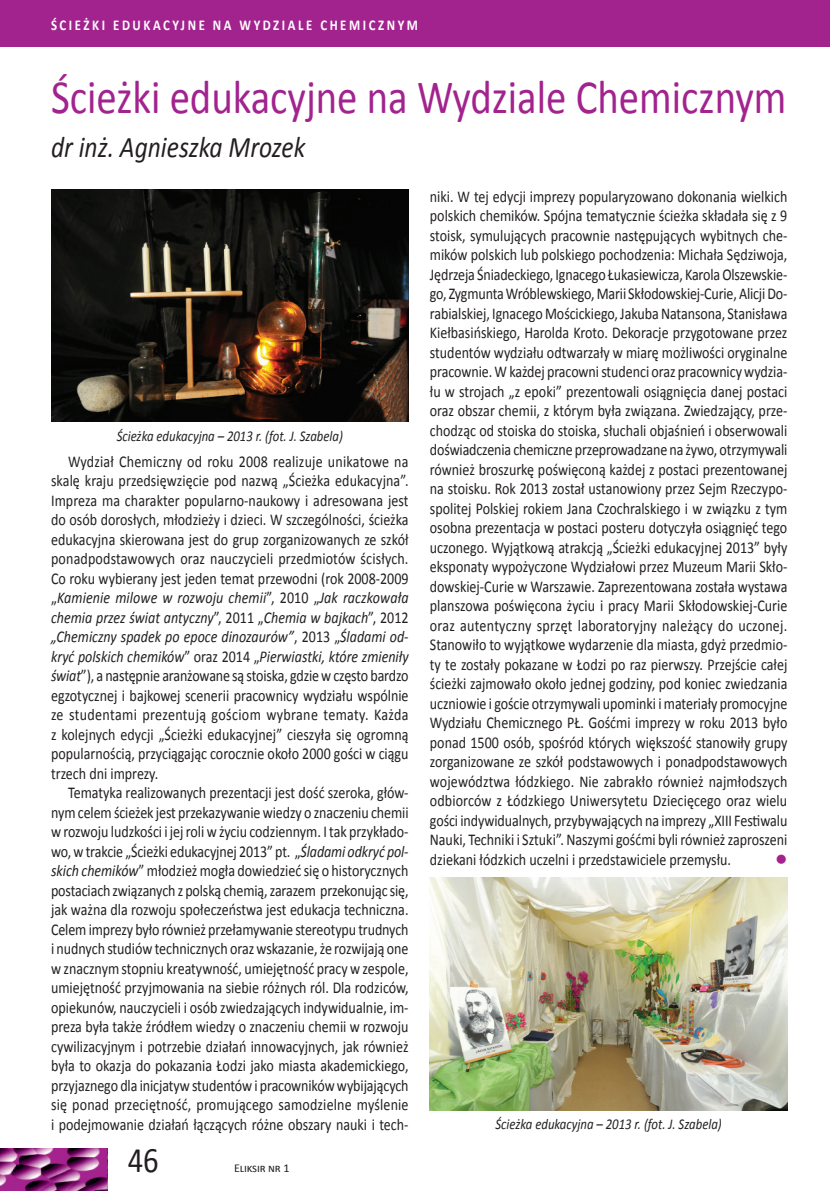
<style>
.page{position:relative;width:830px;height:1191px;background:#fff}
.page>*{position:absolute;margin:0;border:0;box-sizing:border-box;transform-origin:0 0}
.Tytuł{font:48px "Calibri";color:#a2238e;scale:.85 1}
.t1{font:36px "Calibri";color:#231f20;scale:.85 1}
.Tytuł-2{font:italic 30px "Calibri";color:#231f20;scale:.85 1}
.Tekstowy{font:16.5px/19.5px "Calibri";color:#231f20;text-align:justify;scale:.85 1}
.Tekstowy-2{font:15.75px "Wingdings";color:#a2238e}
.podpis_maly{font:italic 15px "Calibri";color:#231f20;scale:.85 1}
.t2{font:700 15px "Calibri";letter-spacing:.2em;color:#fff;scale:.85 1}
.t3{font:12px "Calibri";letter-spacing:-.01em;color:#231f20}
.s1{font-style:italic}
</style>
<div class="page">
<div style="left:0;top:0;width:829px;height:47px;background:#a2238e"></div>
<img style="left:0;top:1148px;width:107px;height:43px">
<img style="left:51px;top:189px;width:357px;height:232px">
<img style="left:429px;top:877px;width:358px;height:233px">
<p class="t2" style="left:51px;top:16px;width:433px">ŚCIEŻKI EDUKACYJNE NA WYDZIALE CHEMICZNYM</p>
<p class="Tytuł" style="left:51px;top:66px;width:866px">Ścieżki edukacyjne na Wydziale Chemicznym</p>
<p class="Tytuł-2" style="left:51px;top:127px;width:300px">dr inż. Agnieszka Mrozek</p>
<p class="podpis_maly" style="left:117px;top:425px;width:267px">Ścieżka edukacyjna – 2013 r. (fot. J. Szabela)</p>
<p class="Tekstowy" style="left:51px;top:451px;width:422px;text-indent:17px">Wydział Chemiczny od roku 2008 realizuje unikatowe na skalę kraju przedsięwzięcie pod nazwą „Ścieżka edukacyjna”.<br>Impreza ma charakter popularno-naukowy i adresowana jest do osób dorosłych, młodzieży i dzieci. W szczególności, ścieżka edukacyjna skierowana jest do grup zorganizowanych ze szkół ponadpodstawowych oraz nauczycieli przedmiotów ścisłych.<br>Co roku wybierany jest jeden temat przewodni (rok 2008-2009 „<span class="s1">Kamienie milowe w rozwoju chemii</span>”, 2010 „<span class="s1">Jak raczkowała chemia przez świat antyczny</span>”, 2011 „<span class="s1">Chemia w bajkach</span>”, 2012 <span class="s1">„Chemiczny spadek po epoce dinozaurów”</span>, 2013 „<span class="s1">Śladami od&shy;kryć polskich chemików</span>” oraz 2014 „<span class="s1">Pierwiastki, które zmieniły świat</span>”), a następnie aranżowane są stoiska, gdzie w często bardzo egzotycznej i bajkowej scenerii pracownicy wydziału wspólnie ze studentami prezentują gościom wybrane tematy. Każda z kolejnych edycji „Ścieżki edukacyjnej” cieszyła się ogromną popularnością, przyciągając corocznie około 2000 gości w ciągu trzech dni imprezy.</p>
<p class="Tekstowy" style="left:51px;top:783px;width:422px;text-indent:17px">Tematyka realizowanych prezentacji jest dość szeroka, głów&shy;nym celem ścieżek jest przekazywanie wiedzy o znaczeniu chemii w rozwoju ludzkości i jej roli w życiu codziennym. I tak przykłado&shy;wo, w trakcie „Ścieżki edukacyjnej 2013” pt. „<span class="s1">Śladami odkryć pol&shy;skich chemików</span>” młodzież mogła dowiedzieć się o historycznych postaciach związanych z polską chemią, zarazem przekonując się, jak ważna dla rozwoju społeczeństwa jest edukacja techniczna.<br>Celem imprezy było również przełamywanie stereotypu trudnych i nudnych studiów technicznych oraz wskazanie, że rozwijają one w znacznym stopniu kreatywność, umiejętność pracy w zespole, umiejętność przyjmowania na siebie różnych ról. Dla rodziców, opiekunów, nauczycieli i osób zwiedzających indywidualnie, im&shy;preza była także źródłem wiedzy o znaczeniu chemii w rozwoju cywilizacyjnym i potrzebie działań innowacyjnych, jak również była to okazja do pokazania Łodzi jako miasta akademickiego, przyjaznego dla inicjatyw studentów i pracowników wybijających się ponad przeciętność, promującego samodzielne myślenie i podejmowanie działań łączących różne obszary nauki i tech-</p>
<p class="t1" style="left:128px;top:1137px;width:38px">46</p>
<p class="t3" style="left:234px;top:1160px;width:57px">Eliksir nr 1</p>
<p class="Tekstowy" style="left:429px;top:186px;width:422px">niki. W tej edycji imprezy popularyzowano dokonania wielkich polskich chemików. Spójna tematycznie ścieżka składała się z 9 stoisk, symulujących pracownie następujących wybitnych che&shy;mików polskich lub polskiego pochodzenia: Michała Sędziwoja, Jędrzeja Śniadeckiego, Ignacego Łukasiewicza, Karola Olszewskie&shy;go, Zygmunta Wróblewskiego, Marii Skłodowskiej-Curie, Alicji Do&shy;rabialskiej, Ignacego Mościckiego, Jakuba Natansona, Stanisława Kiełbasińskiego, Harolda Kroto. Dekoracje przygotowane przez studentów wydziału odtwarzały w miarę możliwości oryginalne pracownie. W każdej pracowni studenci oraz pracownicy wydzia&shy;łu w strojach „z epoki” prezentowali osiągnięcia danej postaci oraz obszar chemii, z którym była związana. Zwiedzający, prze&shy;chodząc od stoiska do stoiska, słuchali objaśnień i obserwowali doświadczenia chemiczne przeprowadzane na żywo, otrzymywali również broszurkę poświęconą każdej z postaci prezentowanej na stoisku. Rok 2013 został ustanowiony przez Sejm Rzeczypo&shy;spolitej Polskiej rokiem Jana Czochralskiego i w związku z tym osobna prezentacja w postaci posteru dotyczyła osiągnięć tego uczonego. Wyjątkową atrakcją „Ścieżki edukacyjnej 2013” były eksponaty wypożyczone Wydziałowi przez Muzeum Marii Skło&shy;dowskiej-Curie w Warszawie. Zaprezentowana została wystawa planszowa poświęcona życiu i pracy Marii Skłodowskiej-Curie oraz autentyczny sprzęt laboratoryjny należący do uczonej.<br>Stanowiło to wyjątkowe wydarzenie dla miasta, gdyż przedmio&shy;ty te zostały pokazane w Łodzi po raz pierwszy. Przejście całej ścieżki zajmowało około jednej godziny, pod koniec zwiedzania uczniowie i goście otrzymywali upominki i materiały promocyjne Wydziału Chemicznego PŁ. Gośćmi imprezy w roku 2013 było ponad 1500 osób, spośród których większość stanowiły grupy zorganizowane ze szkół podstawowych i ponadpodstawowych województwa łódzkiego. Nie zabrakło również najmłodszych odbiorców z Łódzkiego Uniwersytetu Dziecięcego oraz wielu gości indywidualnych, przybywających na imprezy „XIII Festiwalu Nauki, Techniki i Sztuki”. Naszymi gośćmi byli również zaproszeni dziekani łódzkich uczelni i przedstawiciele przemysłu.</p>
<p class="Tekstowy-2" style="left:775px;top:850px;width:13px">●</p>
<p class="podpis_maly" style="left:495px;top:1113px;width:267px">Ścieżka edukacyjna – 2013 r. (fot. J. Szabela)</p>
</div>
